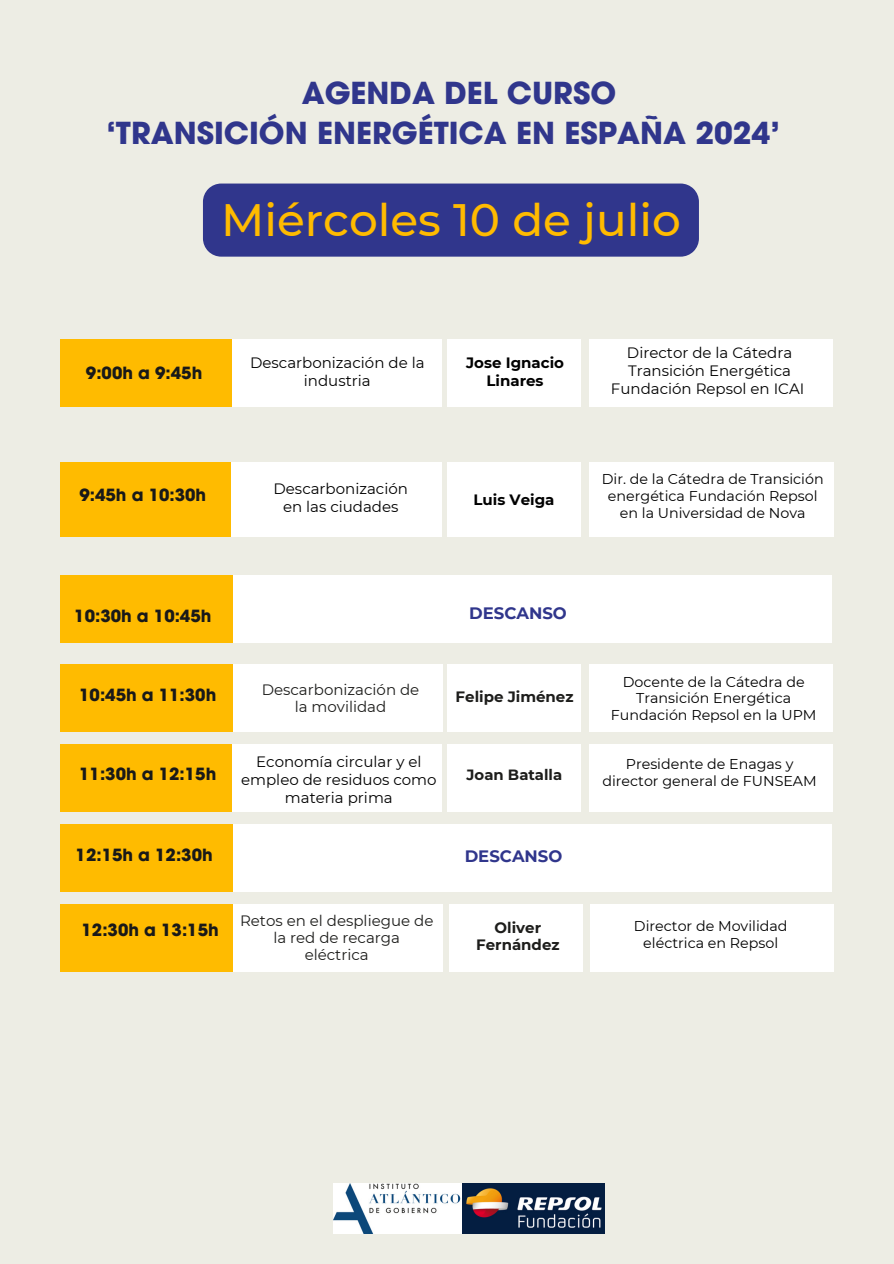
<style>
.page{position:relative;width:894px;height:1264px;background:#fff}
.page>*{position:absolute;margin:0;border:0;box-sizing:border-box;transform-origin:0 0}
.t1{font:500 45.3px "Montserrat";color:#fb0}
.t2{font:700 30.3px "ITC Avant Garde Pro";color:#30368c}
.t3{font:700 16.8px "ITC Avant Garde Pro";color:#191919}
.t4{font:700 16.5px "Montserrat";color:#30368c}
.t5{font:15px/18px "Montserrat";color:#000;text-align:center}
.t6{font:15px/16.8px "Montserrat";color:#1d1d1b;text-align:center}
.t7{font:700 15px/16.8px "Montserrat";color:#1d1d1b;text-align:center}
.t8{font:700 15px/18px "Montserrat";color:#000;text-align:center}
.t9{font:700 14.85px "Montserrat";color:#1d1d1b}
.t10{font:14.25px/16.8px "Montserrat";color:#000;text-align:center}
</style>
<div class="page">
<div style="left:0;top:0;width:893px;height:1263px;background:#edede4"></div>
<div style="left:60px;top:462px;width:172px;height:74px;background:#fb0"></div>
<div style="left:60px;top:575px;width:173px;height:68px;background:#fb0"></div>
<div style="left:60px;top:664px;width:173px;height:67px;background:#fb0"></div>
<div style="left:60px;top:744px;width:173px;height:67px;background:#fb0"></div>
<div style="left:60px;top:824px;width:173px;height:67px;background:#fb0"></div>
<div style="left:61px;top:904px;width:172px;height:67px;background:#fb0"></div>
<div style="left:233px;top:664px;width:209px;height:67px;background:#fff"></div>
<div style="left:447px;top:664px;width:133px;height:67px;background:#fff"></div>
<div style="left:589px;top:664px;width:243px;height:67px;background:#fff"></div>
<div style="left:233px;top:904px;width:209px;height:67px;background:#fff"></div>
<div style="left:450px;top:904px;width:132px;height:67px;background:#fff"></div>
<div style="left:589px;top:904px;width:244px;height:67px;background:#fff"></div>
<div style="left:60px;top:339px;width:172px;height:68px;background:#fb0"></div>
<div style="left:232px;top:339px;width:210px;height:68px;background:#fff"></div>
<div style="left:447px;top:339px;width:133px;height:68px;background:#fff"></div>
<div style="left:589px;top:339px;width:243px;height:68px;background:#fff"></div>
<div style="left:233px;top:575px;width:598px;height:68px;background:#fff"></div>
<div style="left:447px;top:462px;width:133px;height:75px;background:#fff"></div>
<div style="left:589px;top:462px;width:244px;height:74px;background:#fff"></div>
<div style="left:232px;top:744px;width:210px;height:67px;background:#fff"></div>
<div style="left:447px;top:744px;width:133px;height:67px;background:#fff"></div>
<div style="left:589px;top:744px;width:243px;height:67px;background:#fff"></div>
<div style="left:233px;top:824px;width:598px;height:67px;background:#fff"></div>
<div style="left:203px;top:183px;width:495px;height:74px;background:#30368c"></div>
<img style="left:333px;top:1183px;width:271px;height:50px">
<div style="left:231px;top:462px;width:211px;height:74px;background:#fff"></div>
<h3 class="t2" style="left:301px;top:81px;width:316px">AGENDA DEL CURSO</h3>
<h4 class="t2" style="left:106px;top:121px;width:674px">‘TRANSICIÓN ENERGÉTICA EN ESPAÑA 2024’</h4>
<p class="t1" style="left:221px;top:192px;width:461px">Miércoles 10 de julio</p>
<h2 class="t3" style="left:86px;top:367px;width:118px">9:00h a 9:45h</h2>
<h2 class="t3" style="left:79px;top:488px;width:128px">9:45h a 10:30h</h2>
<p class="t5" style="left:250px;top:353px;width:176px">Descarbonización de la industria</p>
<h5 class="t5" style="left:610px;top:343px;width:195px">Director de la Cátedra<br>Transición Energética<br>Fundación Repsol en ICAI</h5>
<h4 class="t8" style="left:466px;top:353px;width:99px">Jose Ignacio<br>Linares</h4>
<p class="t5" style="left:273px;top:479px;width:136px">Descarbonización en las ciudades</p>
<p class="t8" style="left:473px;top:491px;width:82px">Luis Veiga</p>
<h4 class="t10" style="left:601px;top:470px;width:223px">Dir. de la Cátedra de Transición energética Fundación Repsol en la Universidad de Nova</h4>
<p class="t3" style="left:74px;top:609px;width:138px">10:30h a 10:45h</p>
<p class="t4" style="left:469px;top:602px;width:99px">DESCANSO</p>
<h5 class="t3" style="left:79px;top:688px;width:138px">10:45h a 11:30h</h5>
<h4 class="t6" style="left:261px;top:681px;width:159px">Descarbonización de la movilidad</h4>
<h5 class="t7" style="left:455px;top:688px;width:119px">Felipe Jiménez</h5>
<h4 class="t10" style="left:610px;top:673px;width:207px">Docente de la Cátedra de<br>Transición Energética<br>Fundación Repsol en la UPM</h4>
<p class="t3" style="left:79px;top:768px;width:138px">11:30h a 12:15h</p>
<h5 class="t5" style="left:241px;top:752px;width:197px">Economía circular y el empleo de residuos como materia prima</h5>
<p class="t9" style="left:466px;top:765px;width:97px">Joan Batalla</p>
<p class="t10" style="left:602px;top:755px;width:216px">Presidente de Enagas y director general de FUNSEAM</p>
<h1 class="t3" style="left:76px;top:848px;width:138px">12:15h a 12:30h</h1>
<h4 class="t4" style="left:464px;top:846px;width:99px">DESCANSO</h4>
<h4 class="t3" style="left:82px;top:923px;width:138px">12:30h a 13:15h</h4>
<p class="t6" style="left:240px;top:912px;width:195px">Retos en el despliegue de la red de recarga eléctrica</p>
<p class="t7" style="left:476px;top:919px;width:85px">Oliver<br>Fernández</p>
<h3 class="t10" style="left:633px;top:917px;width:155px">Director de Movilidad eléctrica en Repsol</h3>
</div>
